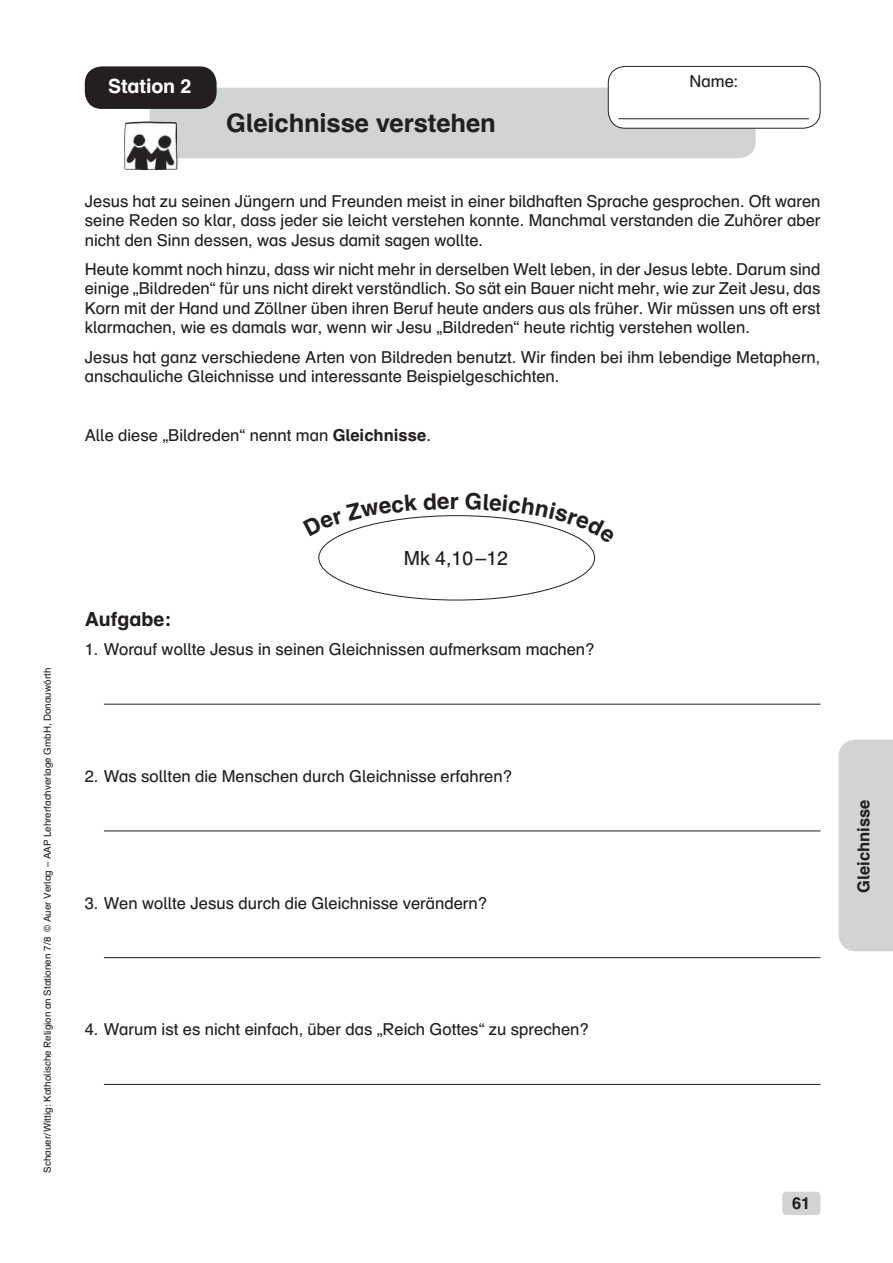
<style>
.page{position:relative;width:893px;height:1263px;background:#fff}
.page>*{position:absolute;margin:0;border:0;box-sizing:border-box;transform-origin:0 0}
.t1{font:700 25.5px "Auer Schulbuch";letter-spacing:-.005em;color:#231f20}
.t2{font:700 22.5px "Auer Schulbuch";color:#231f20}
.t3{font:19.5px "Auer Schulbuch";color:#231f20}
.t4{font:700 19.5px "Auer Schulbuch";color:#231f20}
.t5{font:700 19.5px "Auer Schulbuch";letter-spacing:-.005em;color:#fff}
.t6{font:16.5px/19.5px "Auer Schulbuch";color:#231f20;text-align:justify}
.t7{font:700 16.5px "Auer Schulbuch";color:#231f20}
.t8{font:9.75px "Auer Schulbuch";color:#231f20}
.s1{font-weight:700}
</style>
<div class="page">
<div style="left:782px;top:1192px;width:38px;height:23px;background:#d1d3d4;border-radius:4px"></div>
<div style="left:838px;top:740px;width:55px;height:211px;background:#d1d3d4"></div>
<hr style="left:104px;top:704px;width:716px;height:1px;background:#231f20">
<hr style="left:104px;top:831px;width:716px;height:1px;background:#231f20">
<hr style="left:104px;top:957px;width:716px;height:1px;background:#231f20">
<hr style="left:104px;top:1084px;width:716px;height:1px;background:#231f20">
<div style="left:150px;top:88px;width:606px;height:70px;background:#d1d3d4;border-radius:17px"></div>
<div style="left:608px;top:66px;width:212px;height:62px;background:#fff;border-radius:17px"></div>
<hr style="left:618px;top:118px;width:191px;height:1px;background:#231f20">
<div style="left:608px;top:66px;width:212px;height:63px;border:1px solid #231f20;border-radius:17px"></div>
<div style="left:85px;top:66px;width:132px;height:43px;background:#231f20;border-radius:17px"></div>
<img style="left:124px;top:121px;width:24px;height:20px">
<svg style="left:338px;top:517px;width:79px;height:19px"></svg>
<svg style="left:465px;top:515px;width:123px;height:29px"></svg>
<p class="t8" style="left:43px;top:1173px;width:506px;rotate:-90deg">Schauer / Wittig: Katholische Religion an Stationen 7 / 8 © Auer Verlag – AAP Lehrerfachverlage GmbH, Donauwörth</p>
<p class="t5" style="left:108px;top:78px;width:85px">Station 2</p>
<h1 class="t1" style="left:226px;top:112px;width:271px">Gleichnisse verstehen</h1>
<p class="t6" style="left:689px;top:72px;width:50px">Name:</p>
<p class="t6" style="left:85px;top:192px;width:737px">Jesus hat zu seinen Jüngern und Freunden meist in einer bildhaften Sprache gesprochen. Oft waren seine Reden so klar, dass jeder sie leicht verstehen konnte. Manchmal verstanden die Zuhörer aber nicht den Sinn dessen, was Jesus damit sagen wollte.</p>
<p class="t6" style="left:85px;top:260px;width:737px">Heute kommt noch hinzu, dass wir nicht mehr in derselben Welt leben, in der Jesus lebte. Darum sind einige „Bildreden“ für uns nicht direkt verständlich. So sät ein Bauer nicht mehr, wie zur Zeit Jesu, das Korn mit der Hand und Zöllner üben ihren Beruf heute anders aus als früher. Wir müssen uns oft erst klarmachen, wie es damals war, wenn wir Jesu „Bildreden“ heute richtig verstehen wollen.</p>
<p class="t6" style="left:85px;top:348px;width:737px">Jesus hat ganz verschiedene Arten von Bildreden benutzt. Wir finden bei ihm lebendige Metaphern, anschauliche Gleichnisse und interessante Beispielgeschichten.</p>
<p class="t6" style="left:85px;top:426px;width:348px">Alle diese „Bildreden“ nennt man <span class="s1">Gleichnisse</span>.</p>
<h2 class="t2" style="left:450px;top:491px;width:10px">r</h2>
<p class="t3" style="left:404px;top:550px;width:106px">Mk 4,10 –12</p>
<p class="t4" style="left:85px;top:611px;width:88px">Aufgabe:</p>
<p class="t6" style="left:85px;top:640px;width:511px">1. Worauf wollte Jesus in seinen Gleichnissen aufmerksam machen?</p>
<p class="t6" style="left:85px;top:767px;width:429px">2. Was sollten die Menschen durch Gleichnisse erfahren?</p>
<p class="t6" style="left:85px;top:894px;width:404px">3. Wen wollte Jesus durch die Gleichnisse verändern?</p>
<p class="t6" style="left:85px;top:1021px;width:505px">4. Warum ist es nicht einfach, über das „Reich Gottes“ zu sprechen?</p>
<p class="t7" style="left:792px;top:1196px;width:20px">61</p>
<p class="t7" style="left:857px;top:893px;width:95px;rotate:-90deg">Gleichnisse</p>
</div>
